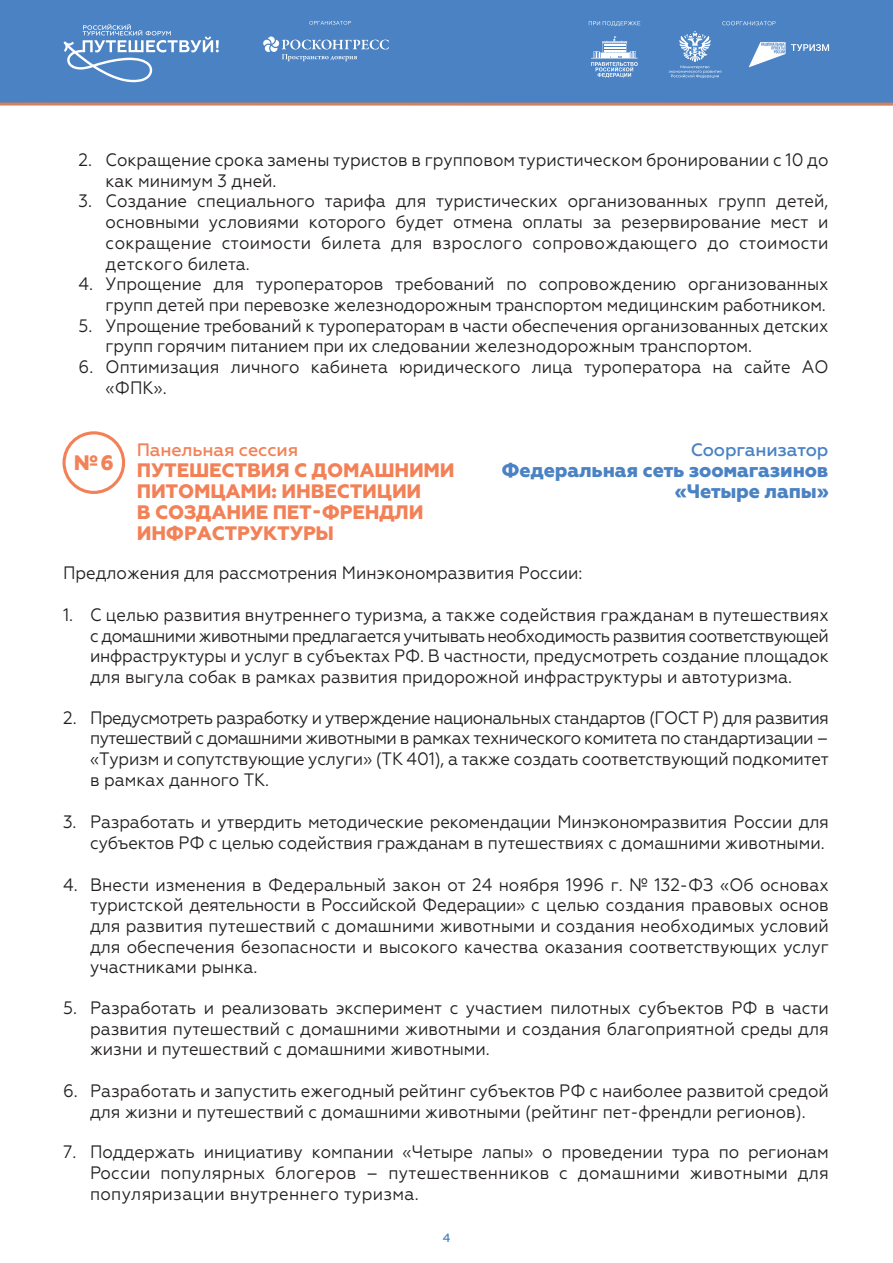
<style>
.page{position:relative;width:893px;height:1263px;background:#fff}
.page>*{position:absolute;margin:0;border:0;box-sizing:border-box;transform-origin:0 0}
.t1{font:800 21px "Geometria";color:#f38157}
.t2{font:800 19.5px/21px "Geometria";letter-spacing:-.01em;color:#f38157}
.t3{font:800 19.5px/21px "Geometria";letter-spacing:-.01em;color:#4a82c3;text-align:right}
.t4{font:18px/20.7px "Geometria";color:#231f20;text-align:justify;scale:.93 1}
.t5{font:500 18px "Geometria";letter-spacing:-.01em;color:#f38157}
.t6{font:500 18px "Geometria";letter-spacing:-.01em;color:#4a82c3}
.t7{font:500 12px "Geometria";color:#4a82c3}
</style>
<div class="page">
<div style="left:0;top:0;width:893px;height:104px;background:#4a82c3"></div>
<hr style="left:0;top:103px;width:893px;height:3px;background:#d67f5a">
<div style="left:62px;top:431px;width:63px;height:63px;border:3px solid #f38157;border-radius:50%"></div>
<svg style="left:63px;top:24px;width:156px;height:59px"></svg>
<svg style="left:263px;top:37px;width:126px;height:24px"></svg>
<svg style="left:309px;top:21px;width:42px;height:4px"></svg>
<svg style="left:591px;top:37px;width:47px;height:41px"></svg>
<svg style="left:589px;top:21px;width:51px;height:5px"></svg>
<svg style="left:722px;top:21px;width:53px;height:4px"></svg>
<svg style="left:669px;top:31px;width:52px;height:47px"></svg>
<svg style="left:749px;top:42px;width:36px;height:25px"></svg>
<svg style="left:791px;top:44px;width:38px;height:7px"></svg>
<p class="t4" style="left:106px;top:149px;width:779px;text-indent:-27px">2. Сокращение срока замены туристов в групповом туристическом бронировании с 10 до как минимум 3 дней.</p>
<p class="t4" style="left:106px;top:191px;width:779px;text-indent:-27px">3. Создание специального тарифа для туристических организованных групп детей, основными условиями которого будет отмена оплаты за резервирование мест и сокращение стоимости билета для взрослого сопровождающего до стоимости детского билета.</p>
<p class="t4" style="left:79px;top:274px;width:808px;text-align:right">4. Упрощение для туроператоров требований по сопровождению организованных групп детей при перевозке железнодорожным транспортом медицинским работником.</p>
<p class="t4" style="left:106px;top:315px;width:779px;text-indent:-27px">5. Упрощение требований к туроператорам в части обеспечения организованных детских групп горячим питанием при их следовании железнодорожным транспортом.</p>
<p class="t4" style="left:106px;top:356px;width:779px;text-indent:-27px">6. Оптимизация личного кабинета юридического лица туроператора на сайте АО «ФПК».</p>
<p class="t1" style="left:74px;top:450px;width:42px">№ 6</p>
<p class="t5" style="left:137px;top:439px;width:163px">Панельная сессия</p>
<p class="t2" style="left:137px;top:460px;width:319px">ПУТЕШЕСТВИЯ С ДОМАШНИМИ<br>ПИТОМЦАМИ: ИНВЕСТИЦИИ<br>В СОЗДАНИЕ ПЕТ-ФРЕНДЛИ<br>ИНФРАСТРУКТУРЫ</p>
<p class="t6" style="left:691px;top:439px;width:139px">Соорганизатор</p>
<p class="t3" style="left:501px;top:460px;width:328px">Федеральная сеть зоомагазинов «Четыре лапы»</p>
<p class="t4" style="left:63px;top:562px;width:560px">Предложения для рассмотрения Минэкономразвития России:</p>
<p class="t4" style="left:90px;top:604px;width:796px;text-indent:-27px">1. С целью развития внутреннего туризма, а также содействия гражданам в путешествиях с домашними животными предлагается учитывать необходимость развития соответствующей инфраструктуры и услуг в субъектах РФ. В частности, предусмотреть создание площадок для выгула собак в рамках развития придорожной инфраструктуры и автотуризма.</p>
<p class="t4" style="left:90px;top:707px;width:796px;text-indent:-27px">2. Предусмотреть разработку и утверждение национальных стандартов (ГОСТ Р) для развития путешествий с домашними животными в рамках технического комитета по стандартизации – «Туризм и сопутствующие услуги» (ТК 401), а также создать соответствующий подкомитет в рамках данного ТК.</p>
<p class="t4" style="left:63px;top:811px;width:825px;text-align:right">3. Разработать и утвердить методические рекомендации Минэкономразвития России для субъектов РФ с целью содействия гражданам в путешествиях с домашними животными.</p>
<p class="t4" style="left:90px;top:874px;width:796px;text-indent:-27px">4. Внести изменения в Федеральный закон от 24 ноября 1996 г. № 132-ФЗ «Об основах туристской деятельности в Российской Федерации» с целью создания правовых основ для развития путешествий с домашними животными и создания необходимых условий для обеспечения безопасности и высокого качества оказания соответствующих услуг участниками рынка.</p>
<p class="t4" style="left:90px;top:997px;width:796px;text-indent:-27px">5. Разработать и реализовать эксперимент с участием пилотных субъектов РФ в части развития путешествий с домашними животными и создания благоприятной среды для жизни и путешествий с домашними животными.</p>
<p class="t4" style="left:63px;top:1080px;width:825px;text-align:center">6. Разработать и запустить ежегодный рейтинг субъектов РФ с наиболее развитой средой для жизни и путешествий с домашними животными (рейтинг пет-френдли регионов).</p>
<p class="t4" style="left:90px;top:1142px;width:796px;text-indent:-27px">7. Поддержать инициативу компании «Четыре лапы» о проведении тура по регионам России популярных блогеров – путешественников с домашними животными для популяризации внутреннего туризма.</p>
<p class="t7" style="left:443px;top:1230px;width:9px">4</p>
</div>
